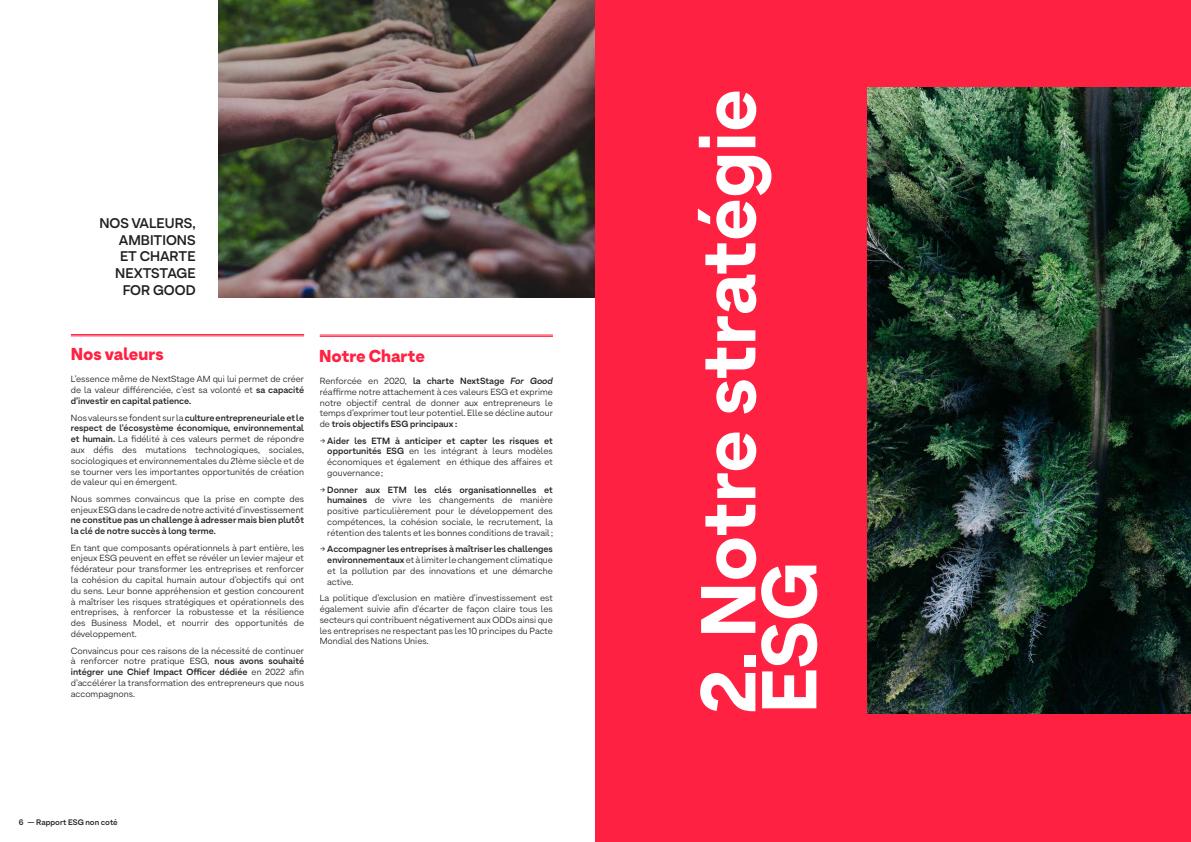
<style>
.page{position:relative;width:1191px;height:842px;background:#fff}
.page>*{position:absolute;margin:0;border:0;box-sizing:border-box;transform-origin:0 0}
.t1{font:800 76.9px/61px "Armin Grotesk";color:#fff}
.t2{font:900 17px "Armin Grotesk";color:#ff2142}
.t3{font:600 14px/16.8px "Armin Grotesk";color:#231f20;text-align:right}
.t4{font:9px/10.8px "Armin Grotesk";color:#231f20;text-align:justify}
.t5{font:600 9px/10.8px "Armin Grotesk";color:#231f20}
.t6{font:600 8px "Armin Grotesk";color:#231f20}
.s1{font-weight:600}
.s2{font-weight:600;font-style:italic}
</style>
<div class="page">
<img style="left:218px;top:0;width:377px;height:298px">
<hr style="left:71px;top:334px;width:233px;height:1px;background:#ff2142">
<hr style="left:71px;top:336px;width:233px;height:1px;background:#ff2142">
<hr style="left:320px;top:335px;width:233px;height:1px;background:#ff2142">
<hr style="left:320px;top:336px;width:233px;height:1px;background:#ff2142">
<div style="left:595px;top:0;width:596px;height:842px;background:#ff2142"></div>
<img style="left:867px;top:87px;width:324px;height:626px">
<h3 class="t3" style="left:99px;top:216px;width:98px">NOS VALEURS,<br>AMBITIONS<br>ET CHARTE<br>NEXTSTAGE<br>FOR GOOD</h3>
<h2 class="t2" style="left:71px;top:344px;width:94px">Nos valeurs</h2>
<h2 class="t2" style="left:319px;top:345px;width:107px">Notre Charte</h2>
<p class="t4" style="left:71px;top:374px;width:235px">L’essence même de NextStage AM qui lui permet de créer de la valeur différenciée, c’est sa volonté et <span class="s1">sa capacité d’investir en capital patience.</span></p>
<p class="t4" style="left:71px;top:413px;width:235px">Nos valeurs se fondent sur la <span class="s1">culture entrepreneuriale et le respect de l’écosystème économique, environnemental et humain.</span> La fidélité à ces valeurs permet de répondre aux défis des mutations technologiques, sociales, sociologiques et environnementales du 21ème siècle et de se tourner vers les importantes opportunités de création de valeur qui en émergent.</p>
<p class="t4" style="left:71px;top:494px;width:235px">Nous sommes convaincus que la prise en compte des enjeux ESG dans le cadre de notre activité d’investissement</p>
<p class="t5" style="left:71px;top:516px;width:235px">ne constitue pas un challenge à adresser mais bien plutôt la clé de notre succès à long terme.</p>
<p class="t4" style="left:71px;top:543px;width:235px">En tant que composants opérationnels à part entière, les enjeux ESG peuvent en effet se révéler un levier majeur et fédérateur pour transformer les entreprises et renforcer la cohésion du capital humain autour d’objectifs qui ont du sens. Leur bonne appréhension et gestion concourent à maîtriser les risques stratégiques et opérationnels des entreprises, à renforcer la robustesse et la résilience des Business Model, et nourrir des opportunités de développement.</p>
<p class="t4" style="left:71px;top:646px;width:235px">Convaincus pour ces raisons de la nécessité de continuer à renforcer notre pratique ESG, <span class="s1">nous avons souhaité intégrer une Chief Impact Officer dédiée</span> en 2022 afin d’accélérer la transformation des entrepreneurs que nous accompagnons.</p>
<p class="t4" style="left:320px;top:376px;width:235px">Renforcée en 2020, <span class="s1">la charte NextStage</span> <span class="s2">For Good </span>réaffirme notre attachement à ces valeurs ESG et exprime notre objectif central de donner aux entrepreneurs le temps d’exprimer tout leur potentiel. Elle se décline autour de <span class="s1">trois objectifs ESG principaux :</span></p>
<p class="t4" style="left:327px;top:436px;width:227px;text-indent:-8px">→ <span class="s1">Aider les ETM à anticiper et capter les risques et opportunités ESG</span> en les intégrant à leurs modèles économiques et également en éthique des affaires et gouvernance;</p>
<p class="t4" style="left:327px;top:485px;width:227px;text-indent:-8px">→ <span class="s1">Donner aux ETM les clés organisationnelles et humaines</span> de vivre les changements de manière positive particulièrement pour le développement des compétences, la cohésion sociale, le recrutement, la rétention des talents et les bonnes conditions de travail;</p>
<p class="t4" style="left:327px;top:544px;width:227px;text-indent:-8px">→ <span class="s1">Accompagner les entreprises à maîtriser les challenges environnementaux</span> et à limiter le changement climatique et la pollution par des innovations et une démarche active.</p>
<p class="t4" style="left:320px;top:593px;width:235px">La politique d’exclusion en matière d’investissement est également suivie afin d’écarter de façon claire tous les secteurs qui contribuent négativement aux ODDs ainsi que les entreprises ne respectant pas les 10 principes du Pacte Mondial des Nations Unies.</p>
<p class="t6" style="left:19px;top:817px;width:101px">6 — Rapport ESG non coté</p>
<h1 class="t1" style="left:704px;top:713px;width:626px;rotate:-90deg">2. Notre stratégie<br>ESG</h1>
</div>
